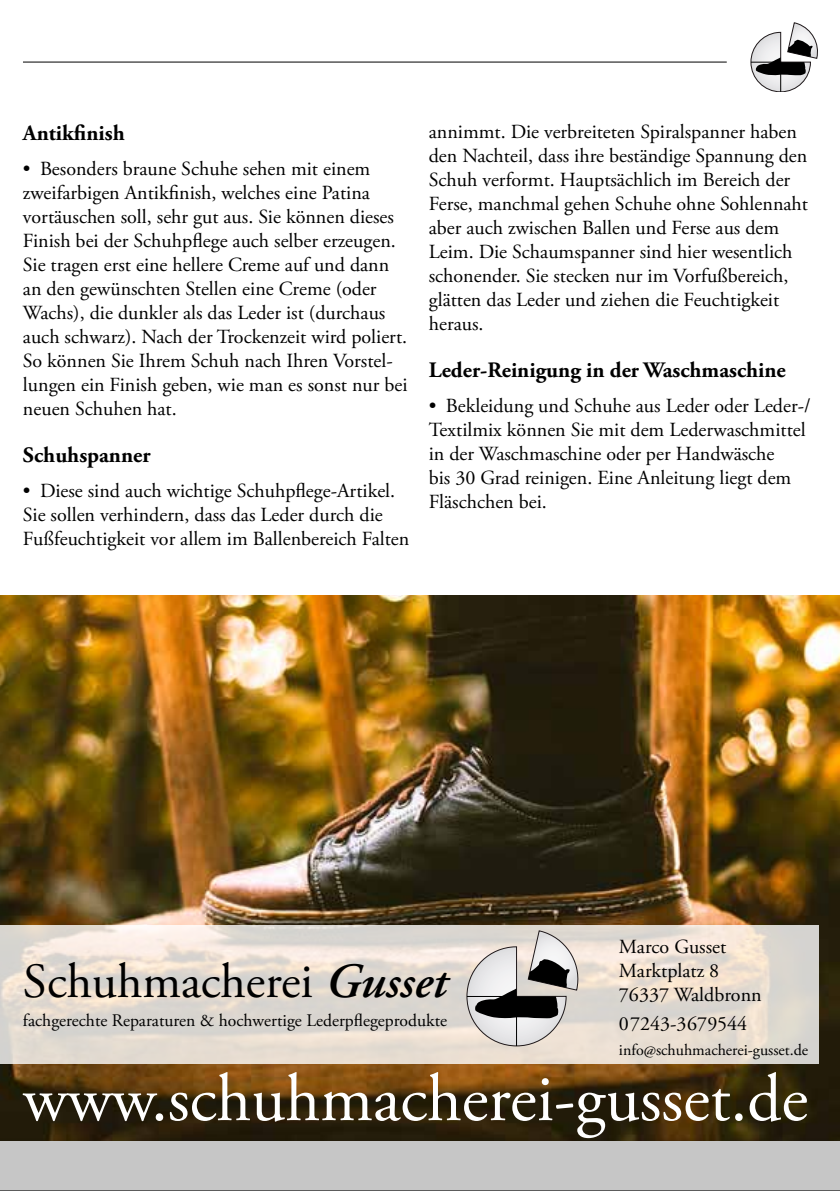
<style>
.page{position:relative;width:840px;height:1191px;background:#fff}
.page>*{position:absolute;margin:0;border:0;box-sizing:border-box;transform-origin:0 0}
.t1{font:67.2px "Adobe Garamond Pro";color:#fff}
.t2{font:49px "Adobe Garamond Pro";color:#000}
.t3{font:700 22px "Adobe Garamond Pro";color:#000}
.t4{font:20px/24px "Adobe Garamond Pro";color:#000}
.t5{font:17.6px "Adobe Garamond Pro";color:#000}
.t6{font:16px "Adobe Garamond Pro";color:#000}
.s1{font-weight:600;font-style:italic}
</style>
<div class="page">
<img style="left:0;top:595px;width:839px;height:543px">
<div style="left:0;top:1138px;width:839px;height:53px;background:#000;opacity:.75"></div>
<div style="left:0;top:1141px;width:839px;height:48px;background:#c6c6c6"></div>
<svg style="left:750px;top:23px;width:68px;height:69px"></svg>
<hr style="left:779px;top:62px;width:1px;height:30px;background:#000">
<hr style="left:750px;top:62px;width:30px;height:1px;background:#000">
<hr style="left:23px;top:62px;width:703px;height:1px;background:#000">
<svg style="left:0;top:925px;width:818px;height:139px;background:#e4dcd2"></svg>
<svg style="left:466px;top:930px;width:116px;height:116px;background:#b7b3b0"></svg>
<hr style="left:516px;top:996px;width:1px;height:50px;background:#000">
<hr style="left:466px;top:996px;width:50px;height:1px;background:#000">
<p class="t3" style="left:23px;top:120px;width:103px">Antikfinish</p>
<p class="t4" style="left:23px;top:157px;width:386px">• Besonders braune Schuhe sehen mit einem zweifarbigen Antikfinish, welches eine Patina vortäuschen soll, sehr gut aus. Sie können dieses Finish bei der Schuhpflege auch selber erzeugen.<br>Sie tragen erst eine hellere Creme auf und dann an den gewünschten Stellen eine Creme (oder Wachs), die dunkler als das Leder ist (durchaus auch schwarz). Nach der Trockenzeit wird poliert.<br>So können Sie Ihrem Schuh nach Ihren Vorstel&shy;lungen ein Finish geben, wie man es sonst nur bei neuen Schuhen hat.</p>
<p class="t3" style="left:23px;top:442px;width:129px">Schuhspanner</p>
<p class="t4" style="left:23px;top:479px;width:387px">• Diese sind auch wichtige Schuhpflege-Artikel.<br>Sie sollen verhindern, dass das Leder durch die<br>Fußfeuchtigkeit vor allem im Ballenbereich Falten</p>
<p class="t4" style="left:428px;top:121px;width:380px">annimmt. Die verbreiteten Spiralspanner haben den Nachteil, dass ihre beständige Spannung den Schuh verformt. Hauptsächlich im Bereich der Ferse, manchmal gehen Schuhe ohne Sohlennaht aber auch zwischen Ballen und Ferse aus dem Leim. Die Schaumspanner sind hier wesentlich schonender. Sie stecken nur im Vorfußbereich, glätten das Leder und ziehen die Feuchtigkeit heraus.</p>
<p class="t3" style="left:428px;top:357px;width:358px">Leder-Reinigung in der Waschmaschine</p>
<p class="t4" style="left:428px;top:394px;width:383px">• Bekleidung und Schuhe aus Leder oder Leder-/ Textilmix können Sie mit dem Lederwaschmittel in der Waschmaschine oder per Handwäsche<br>bis 30 Grad reinigen. Eine Anleitung liegt dem Fläschchen bei.</p>
<p class="t4" style="left:618px;top:935px;width:144px">Marco Gusset<br>Marktplatz 8<br>76337 Waldbronn</p>
<p class="t4" style="left:618px;top:1012px;width:129px">07243-3679544</p>
<p class="t6" style="left:618px;top:1040px;width:191px">info@schuhmacherei-gusset.de</p>
<h1 class="t1" style="left:23px;top:1058px;width:786px">www.schuhmacherei-gusset.de</h1>
<h2 class="t2" style="left:23px;top:951px;width:425px">Schuhmacherei <span class="s1">Gusset</span></h2>
<p class="t5" style="left:23px;top:1009px;width:425px">fachgerechte Reparaturen &amp; hochwertige Lederpflegeprodukte</p>
</div>
